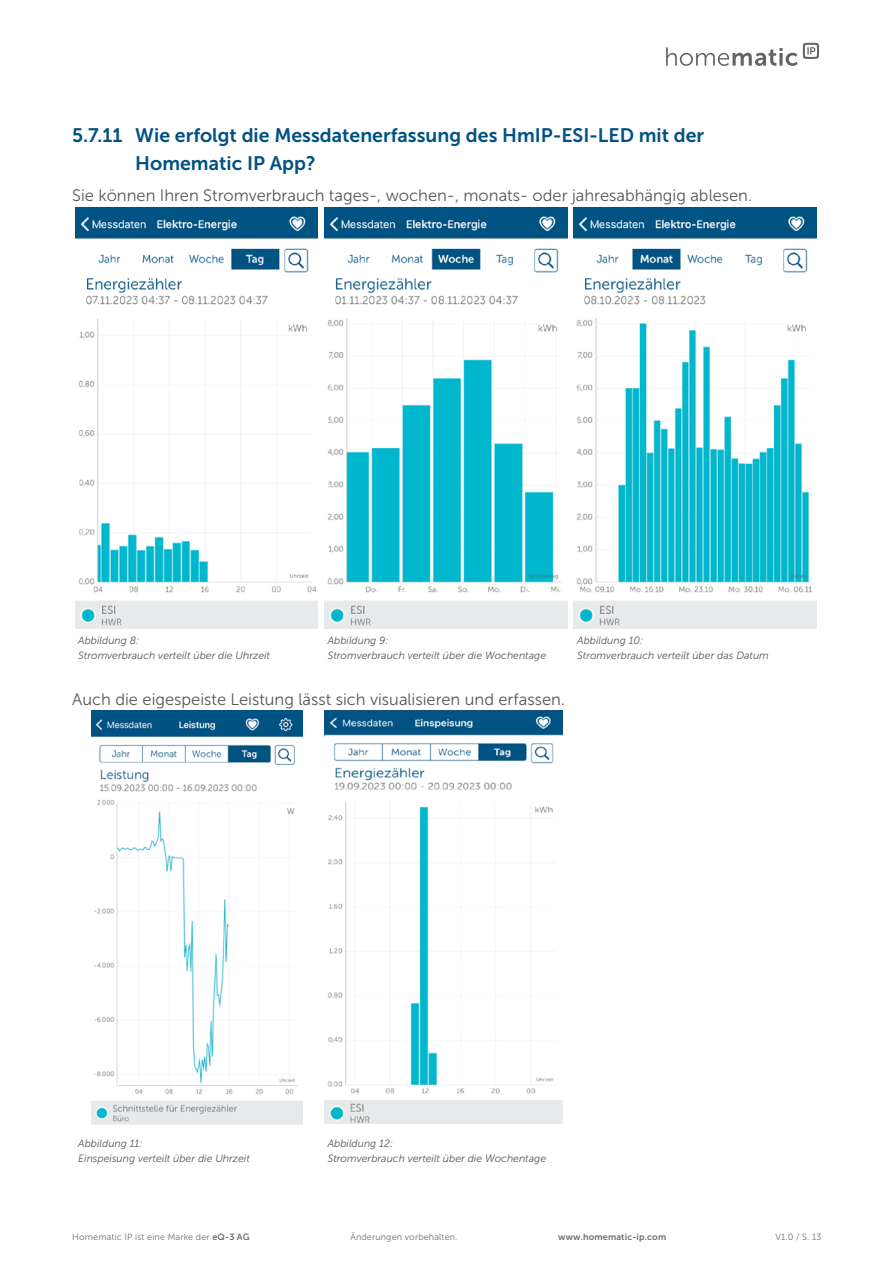
<style>
.page{position:relative;width:893px;height:1263px;background:#fff}
.page>*{position:absolute;margin:0;border:0;box-sizing:border-box;transform-origin:0 0}
.t1{font:19.5px/27.3px "Museo Sans 700";color:#005282}
.Fließtext{font:16.5px "Museo Sans 300";color:#575756}
.t2{font:italic 10.5px/15px "Museo Sans 300";color:#575756}
.t3{font:9px "Museo Sans 300";letter-spacing:.015em;color:#706f6f}
.t4{font:9px "Museo Sans 700";letter-spacing:.015em;color:#706f6f}
.s1{font-family:"Museo Sans 700"}
</style>
<div class="page">
<svg style="left:666px;top:43px;width:153px;height:23px"></svg>
<img style="left:75px;top:207px;width:243px;height:421px">
<img style="left:324px;top:207px;width:243px;height:421px">
<img style="left:574px;top:207px;width:242px;height:421px">
<img style="left:92px;top:711px;width:210px;height:414px">
<img style="left:325px;top:711px;width:238px;height:413px">
<p class="t1" style="left:135px;top:122px;width:570px;text-indent:-63px">5.7.11 Wie erfolgt die Messdatenerfassung des HmIP‑ESI‑LED mit der<br>Homematic IP App?</p>
<p class="Fließtext" style="left:72px;top:187px;width:681px">Sie können Ihren Stromverbrauch tages-, wochen-, monats- oder jahresabhängig ablesen.</p>
<p class="t2" style="left:78px;top:632px;width:193px">Abbildung 8:<br>Stromverbrauch verteilt über die Uhrzeit</p>
<p class="t2" style="left:328px;top:632px;width:220px">Abbildung 9:<br>Stromverbrauch verteilt über die Wochentage</p>
<p class="t2" style="left:577px;top:632px;width:193px">Abbildung 10:<br>Stromverbrauch verteilt über das Datum</p>
<p class="Fließtext" style="left:72px;top:690px;width:494px">Auch die eigespeiste Leistung lässt sich visualisieren und erfassen.</p>
<p class="t2" style="left:78px;top:1136px;width:173px">Abbildung 11:<br>Einspeisung verteilt über die Uhrzeit</p>
<p class="t2" style="left:328px;top:1136px;width:220px">Abbildung 12:<br>Stromverbrauch verteilt über die Wochentage</p>
<p class="t3" style="left:72px;top:1231px;width:179px">Homematic IP ist eine Marke der <span class="s1">eQ-3 AG</span></p>
<p class="t3" style="left:350px;top:1231px;width:109px">Änderungen vorbehalten.</p>
<p class="t4" style="left:558px;top:1231px;width:109px">www.homematic-ip.com</p>
<p class="t3" style="left:776px;top:1231px;width:47px">V1.0 / S. 13</p>
</div>
